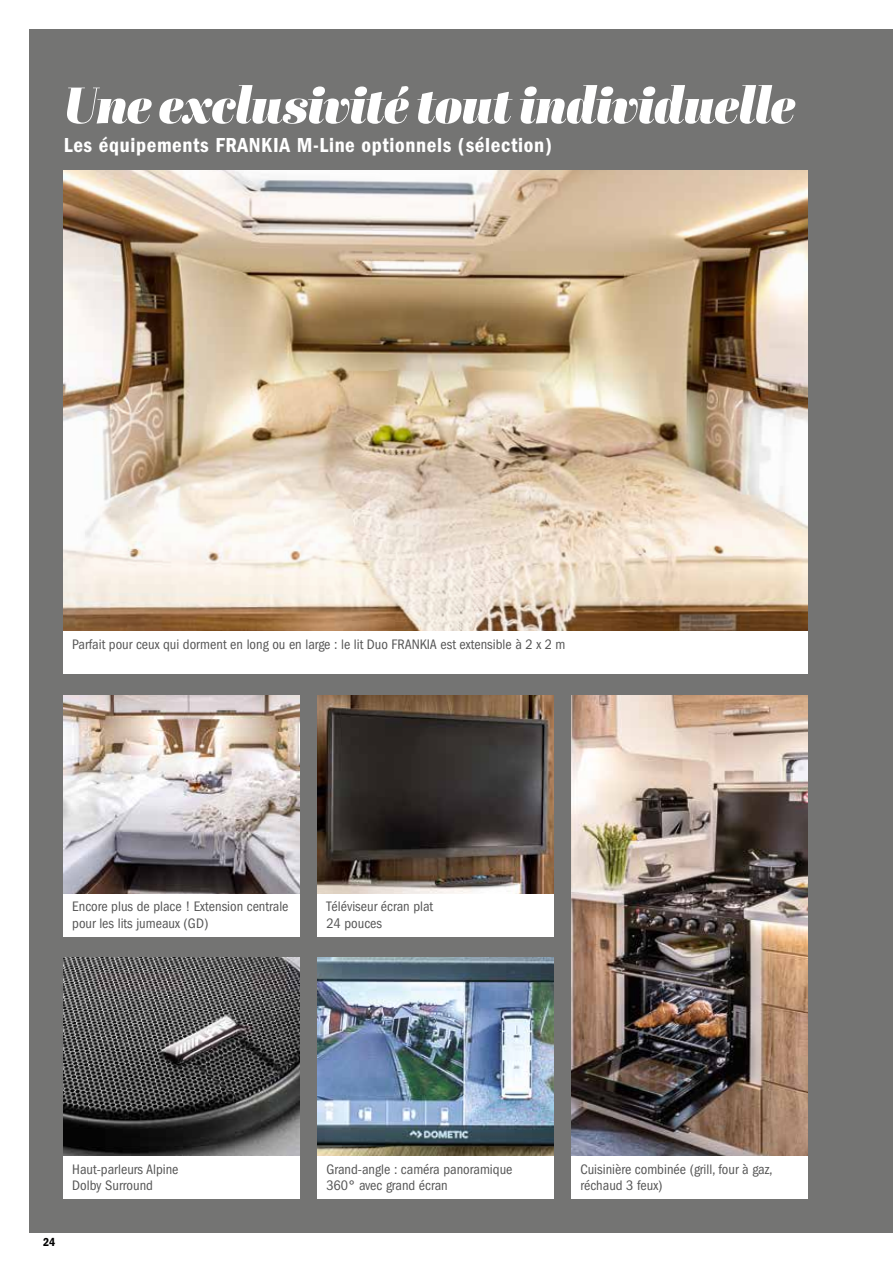
<style>
.page{position:relative;width:893px;height:1263px;background:#fff}
.page>*{position:absolute;margin:0;border:0;box-sizing:border-box;transform-origin:0 0}
.t1{font:italic 51px "Abril Display Bl";letter-spacing:-.01em;color:#fff}
.t2{font:600 condensed 21px "Franklin Gothic";letter-spacing:.03em;color:#fff}
.t3{font:condensed 14.25px/16.5px "Franklin Gothic";color:#565656}
.t4{font:600 condensed 12px "Franklin Gothic";color:#000}
</style>
<div class="page">
<div style="left:30px;top:30px;width:863px;height:1203px;background:#747473"></div>
<img style="left:64px;top:170px;width:744px;height:461px">
<img style="left:572px;top:695px;width:236px;height:462px">
<img style="left:318px;top:695px;width:236px;height:199px">
<img style="left:318px;top:958px;width:236px;height:199px">
<img style="left:64px;top:695px;width:236px;height:199px">
<img style="left:64px;top:958px;width:236px;height:199px">
<div style="left:64px;top:631px;width:744px;height:43px;background:#fff"></div>
<div style="left:64px;top:894px;width:236px;height:42px;background:#fff"></div>
<div style="left:64px;top:1157px;width:236px;height:42px;background:#fff"></div>
<div style="left:318px;top:894px;width:236px;height:42px;background:#fff"></div>
<div style="left:318px;top:1157px;width:236px;height:42px;background:#fff"></div>
<div style="left:572px;top:1157px;width:236px;height:42px;background:#fff"></div>
<h1 class="t1" style="left:64px;top:69px;width:733px">Une exclusivité tout individuelle</h1>
<h2 class="t2" style="left:64px;top:133px;width:490px">Les équipements FRANKIA M-Line optionnels (sélection)</h2>
<p class="t3" style="left:72px;top:636px;width:495px">Parfait pour ceux qui dorment en long ou en large : le lit Duo FRANKIA est extensible à 2 x 2 m</p>
<p class="t3" style="left:72px;top:898px;width:218px">Encore plus de place ! Extension centrale pour les lits jumeaux (GD)</p>
<p class="t3" style="left:326px;top:898px;width:108px">Téléviseur écran plat<br>24 pouces</p>
<p class="t4" style="left:43px;top:1235px;width:14px">24</p>
<p class="t3" style="left:72px;top:1161px;width:108px">Haut-parleurs Alpine<br>Dolby Surround</p>
<p class="t3" style="left:326px;top:1161px;width:188px">Grand-angle : caméra panoramique<br>360° avec grand écran</p>
<p class="t3" style="left:580px;top:1161px;width:194px">Cuisinière combinée (grill, four à gaz, réchaud 3 feux)</p>
</div>
